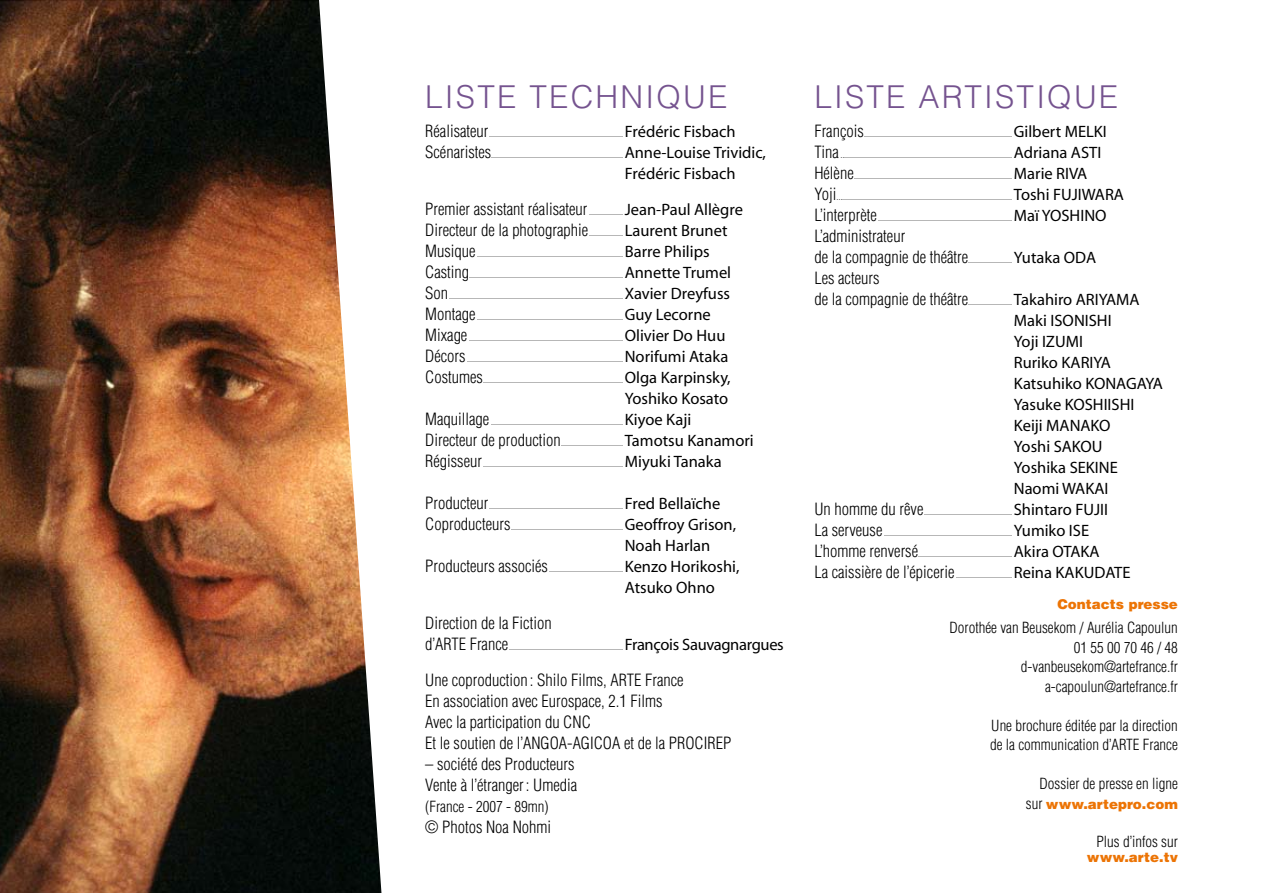
<style>
.page{position:relative;width:1263px;height:893px;background:#fff}
.page>*{position:absolute;margin:0;border:0;box-sizing:border-box;transform-origin:0 0}
.t1{font:300 31.5px "Helvetica LT Std";letter-spacing:.07em;color:#75538f}
.t2{font:300 condensed 16.5px/21px "Helvetica LT Std";color:#000}
.t3{font:16.5px/21px "Myriad";color:#000}
.t4{font:300 condensed 15px/19.5px "Helvetica LT Std";color:#000;text-align:right}
.t5{font:900 13.5px "Helvetica LT Std";color:#ec7405}
.t6{font:300 condensed 9px "Helvetica LT Std";color:#000}
.s1{font-size:16.5px}
.s2{font-family:"Myriad";font-weight:400;font-stretch:normal;font-size:16.5px}
.s3{font-size:9px}
.s4{font-family:"Myriad";font-weight:400;font-stretch:normal}
.s5{font-weight:300;font-stretch:condensed;font-size:15px;color:#000}
</style>
<div class="page">
<img style="left:0;top:0;width:382px;height:893px">
<h1 class="t1" style="left:425px;top:77px;width:304px">LISTE TECHNIQUE</h1>
<p class="t6" style="left:425px;top:128px;width:312px"><span class="s1">Réalisateur</span>................................................................... <span class="s2">Frédéric Fisbach</span></p>
<p class="t6" style="left:425px;top:149px;width:342px"><span class="s1">Scénaristes</span>.................................................................. <span class="s2">Anne-Louise Trividic,</span></p>
<h2 class="t3" style="left:625px;top:164px;width:112px">Frédéric Fisbach</h2>
<h2 class="t2" style="left:425px;top:199px;width:319px">Premier assistant réalisateur <span class="s3">.................</span> <span class="s4">Jean-Paul Allègre<br></span>Directeur de la photographie<span class="s3">.................</span> <span class="s4">Laurent Brunet</span></h2>
<p class="t6" style="left:425px;top:248px;width:286px"><span class="s1">Musique</span> ......................................................................... <span class="s2">Barre Philips</span></p>
<p class="t6" style="left:425px;top:269px;width:307px"><span class="s1">Casting</span>............................................................................. <span class="s2">Annette Trumel</span></p>
<p class="t6" style="left:425px;top:290px;width:306px"><span class="s1">Son</span>....................................................................................... <span class="s2">Xavier Dreyfuss</span></p>
<p class="t6" style="left:425px;top:311px;width:287px"><span class="s1">Montage</span> ......................................................................... <span class="s2">Guy Lecorne</span></p>
<p class="t6" style="left:425px;top:332px;width:302px"><span class="s1">Mixage</span> ............................................................................. <span class="s2">Olivier Do Huu</span></p>
<p class="t6" style="left:425px;top:353px;width:305px"><span class="s1">Décors</span> .............................................................................. <span class="s2">Norifumi Ataka</span></p>
<p class="t6" style="left:425px;top:374px;width:307px"><span class="s1">Costumes</span>...................................................................... <span class="s2">Olga Karpinsky,</span></p>
<h2 class="t3" style="left:625px;top:389px;width:105px">Yoshiko Kosato</h2>
<p class="t6" style="left:425px;top:416px;width:267px"><span class="s1">Maquillage</span> .................................................................. <span class="s2">Kiyoe Kaji</span></p>
<p class="t6" style="left:425px;top:437px;width:330px"><span class="s1">Directeur de production</span>............................... <span class="s2">Tamotsu Kanamori</span></p>
<p class="t6" style="left:425px;top:458px;width:298px"><span class="s1">Régisseur</span>...................................................................... <span class="s2">Miyuki Tanaka</span></p>
<p class="t6" style="left:425px;top:500px;width:297px"><span class="s1">Producteur</span>................................................................... <span class="s2">Fred Bellaïche</span></p>
<p class="t6" style="left:425px;top:521px;width:312px"><span class="s1">Coproducteurs</span>........................................................ <span class="s2">Geoffroy Grison,</span></p>
<h2 class="t3" style="left:625px;top:536px;width:87px">Noah Harlan</h2>
<p class="t6" style="left:425px;top:563px;width:316px"><span class="s1">Producteurs associés</span>..................................... <span class="s2">Kenzo Horikoshi,</span></p>
<h2 class="t3" style="left:625px;top:578px;width:92px">Atsuko Ohno</h2>
<h2 class="t2" style="left:425px;top:613px;width:128px">Direction de la Fiction</h2>
<p class="t6" style="left:425px;top:641px;width:360px"><span class="s1">d’ARTE France</span>......................................................... <span class="s2">François Sauvagnargues</span></p>
<h2 class="t2" style="left:425px;top:670px;width:308px">Une coproduction : Shilo Films, ARTE France<br>En association avec Eurospace, 2.1 Films<br>Avec la participation du CNC<br>Et le soutien de l’ANGOA-AGICOA et de la PROCIREP</h2>
<h2 class="t2" style="left:425px;top:754px;width:153px">– société des Producteurs<br>Vente à l’étranger: Umedia</h2>
<h3 class="t4" style="left:425px;top:797px;width:125px">(France - 2007 - 89mn)</h3>
<h2 class="t2" style="left:425px;top:817px;width:127px">© Photos Noa Nohmi</h2>
<h1 class="t1" style="left:814px;top:77px;width:305px">LISTE ARTISTIQUE</h1>
<p class="t6" style="left:814px;top:128px;width:294px"><span class="s1">François</span>.......................................................................... <span class="s2">Gilbert MELKI</span></p>
<p class="t6" style="left:814px;top:149px;width:288px"><span class="s1">Tina</span> ...................................................................................... <span class="s2">Adriana ASTI</span></p>
<p class="t6" style="left:814px;top:170px;width:274px"><span class="s1">Hélène</span>............................................................................... <span class="s2">Marie RIVA</span></p>
<p class="t6" style="left:814px;top:191px;width:311px"><span class="s1">Yoji</span>........................................................................................ <span class="s2">Toshi FUJIWARA</span></p>
<p class="t6" style="left:814px;top:212px;width:294px"><span class="s1">L’interprète</span> ................................................................... <span class="s2">Maï YOSHINO</span></p>
<h2 class="t2" style="left:814px;top:226px;width:327px">L’administrateur<br>de la compagnie de théâtre<span class="s3">......................</span> <span class="s4">Yutaka ODA<br></span>Les acteurs<br>de la compagnie de théâtre<span class="s3">......................</span> <span class="s4">Takahiro ARIYAMA</span></h2>
<h2 class="t3" style="left:1014px;top:311px;width:150px">Maki ISONISHI<br>Yoji IZUMI<br>Ruriko KARIYA<br>Katsuhiko KONAGAYA<br>Yasuke KOSHIISHI<br>Keiji MANAKO<br>Yoshi SAKOU<br>Yoshika SEKINE<br>Naomi WAKAI</h2>
<p class="t6" style="left:814px;top:506px;width:276px"><span class="s1">Un homme du rêve</span>............................................ <span class="s2">Shintaro Fujii</span></p>
<p class="t6" style="left:814px;top:527px;width:267px"><span class="s1">La serveuse</span> ................................................................ <span class="s2">Yumiko Ise</span></p>
<p class="t6" style="left:814px;top:548px;width:260px"><span class="s1">L’homme renversé</span>............................................... <span class="s2">Akira Otaka</span></p>
<p class="t6" style="left:814px;top:569px;width:261px"><span class="s1">La caissière de l’épicerie</span> ............................ <span class="s2">Reina Kakudate</span></p>
<h3 class="t5" style="left:1057px;top:596px;width:122px">Contacts presse</h3>
<h3 class="t4" style="left:950px;top:618px;width:230px">Dorothée van Beusekom / Aurélia Capoulun<br>01 55 00 70 46 / 48 d-vanbeusekom@artefrance.fr a-capoulun@artefrance.fr</h3>
<h3 class="t4" style="left:990px;top:715px;width:189px;text-align:left">Une brochure éditée par la direction de la communication d’ARTE France</h3>
<h3 class="t4" style="left:1039px;top:774px;width:140px">Dossier de presse en ligne</h3>
<h3 class="t5" style="left:1026px;top:795px;width:153px"><span class="s5">sur</span> www.artepro.com</h3>
<h3 class="t4" style="left:1096px;top:832px;width:83px">Plus d’infos sur</h3>
<h3 class="t5" style="left:1087px;top:849px;width:92px">www.arte.tv</h3>
</div>
